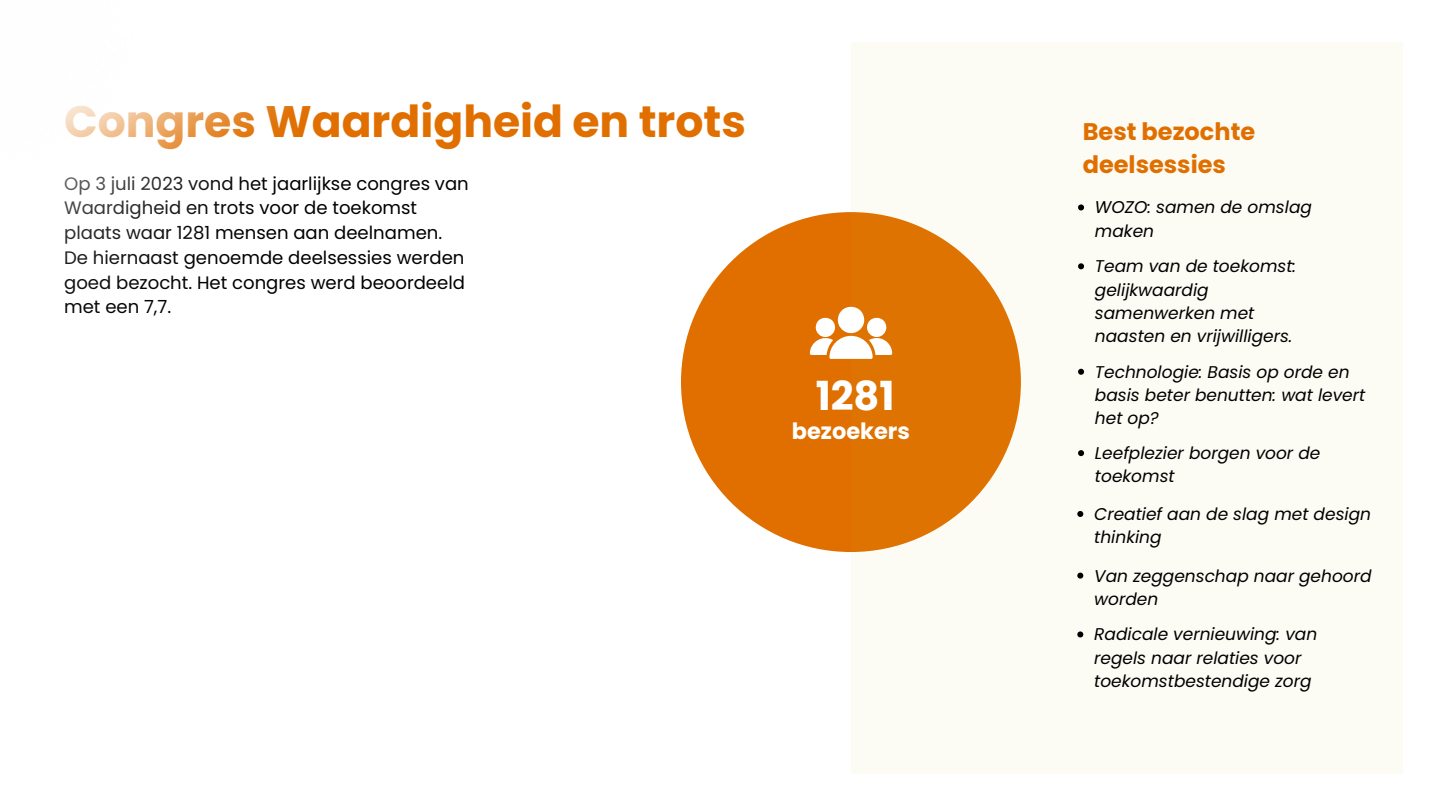
<style>
.page{position:relative;width:1440px;height:810px;background:#fff}
.page>*{position:absolute;margin:0;border:0;box-sizing:border-box;transform-origin:0 0}
.t1{font:700 44.1px "Poppins";color:#e06f00}
.t2{font:700 40px "Poppins";color:#fff}
.t3{font:700 24px "Poppins";color:#e06f00}
.t4{font:700 22.4px "Poppins";color:#fff}
.t5{font:18.1px/24.8px "Poppins";color:#000}
.t6{font:italic 17px/23.2px "Poppins";color:#000}
</style>
<div class="page">
<div style="left:681px;top:212px;width:340px;height:340px;background:#e06f00;border-radius:50%"></div>
<svg style="left:1077px;top:631px;width:6px;height:6px"></svg>
<svg style="left:1078px;top:369px;width:6px;height:6px"></svg>
<svg style="left:1078px;top:450px;width:6px;height:6px"></svg>
<svg style="left:1078px;top:204px;width:6px;height:6px"></svg>
<svg style="left:1077px;top:511px;width:6px;height:6px"></svg>
<svg style="left:1077px;top:573px;width:6px;height:6px"></svg>
<svg style="left:1078px;top:263px;width:6px;height:6px"></svg>
<svg style="left:810px;top:306px;width:82px;height:53px"></svg>
<p class="t1" style="left:64px;top:90px;width:683px">Congres Waardigheid en trots</p>
<p class="t5" style="left:64px;top:171px;width:406px">Op 3 juli 2023 vond het jaarlijkse congres van<br>Waardigheid en trots voor de toekomst plaats waar 1281 mensen aan deelnamen.</p>
<p class="t5" style="left:64px;top:245px;width:402px;text-align:justify">De hiernaast genoemde deelsessies werden goed bezocht. Het congres werd beoordeeld met een 7,7.</p>
<p class="t2" style="left:816px;top:368px;width:80px">1281</p>
<p class="t4" style="left:792px;top:415px;width:120px">bezoekers</p>
<p class="t3" style="left:1083px;top:115px;width:174px">Best bezochte</p>
<p class="t3" style="left:1083px;top:148px;width:145px">deelsessies</p>
<p class="t6" style="left:1095px;top:196px;width:219px">WOZO: samen de omslag maken</p>
<p class="t6" style="left:1095px;top:255px;width:203px">Team van de toekomst: gelijkwaardig samenwerken met naasten en vrijwilligers.</p>
<p class="t6" style="left:1095px;top:360px;width:272px">Technologie: Basis op orde en basis beter benutten: wat levert het op?</p>
<p class="t6" style="left:1095px;top:442px;width:227px">Leefplezier borgen voor de toekomst</p>
<p class="t6" style="left:1094px;top:502px;width:278px">Creatief aan de slag met design thinking</p>
<p class="t6" style="left:1094px;top:564px;width:279px">Van zeggenschap naar gehoord worden</p>
<p class="t6" style="left:1094px;top:623px;width:225px">Radicale vernieuwing: van regels naar relaties voor toekomstbestendige zorg</p>
</div>
